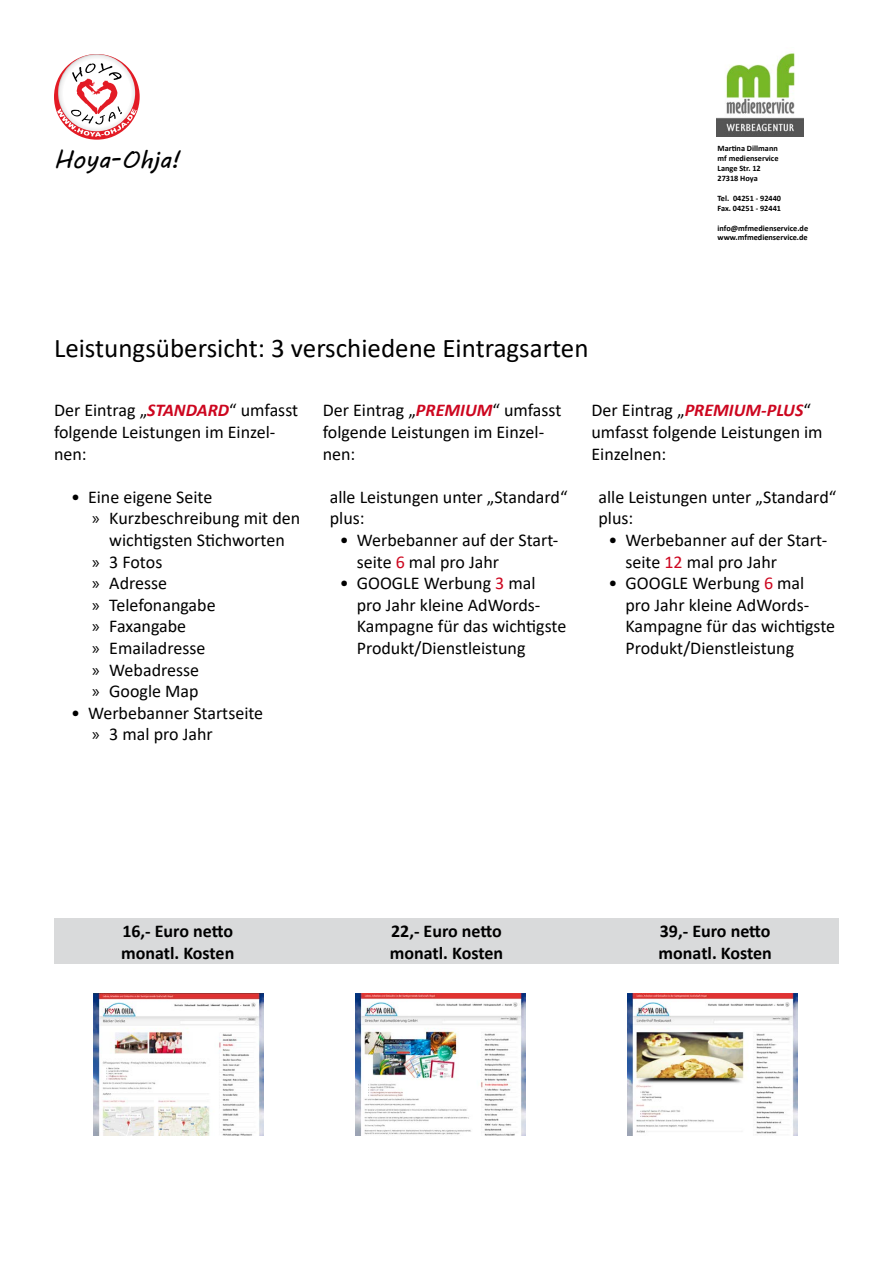
<style>
.page{position:relative;width:893px;height:1263px;background:#fff}
.page>*{position:absolute;margin:0;border:0;box-sizing:border-box;transform-origin:0 0}
.t1{font:27px "Calibri";color:#000}
.t2{font:24.75px "MV Boli";color:#000}
.t3{font:18px/21.6px "Calibri";color:#000}
.t4{font:700 18px/21.6px "Calibri";color:#000}
.t5{font:700 8.25px/9.9px "Calibri";color:#000}
.s1{font-weight:700;font-style:italic;color:#cd061f}
.s2{font-family:"Myriad Pro"}
.s3{color:#cd061f}
</style>
<div class="page">
<svg style="left:54px;top:54px;width:86px;height:86px"></svg>
<svg style="left:58px;top:54px;width:77px;height:77px"></svg>
<svg style="left:57px;top:63px;width:80px;height:74px"></svg>
<img style="left:717px;top:53px;width:87px;height:83px">
<div style="left:54px;top:918px;width:785px;height:46px;background:#d9dadb"></div>
<img style="left:94px;top:994px;width:169px;height:142px">
<img style="left:355px;top:994px;width:170px;height:142px">
<img style="left:627px;top:994px;width:170px;height:142px">
<h2 class="t2" style="left:54px;top:143px;width:128px">Hoya-Ohja!</h2>
<h1 class="t1" style="left:54px;top:329px;width:536px">Leistungsübersicht: 3 verschiedene Eintragsarten</h1>
<p class="t5" style="left:717px;top:144px;width:63px">Martina Dillmann mf medienservice<br>Lange Str. 12<br>27318 Hoya</p>
<p class="t5" style="left:717px;top:193px;width:65px">Tel. 04251 - 92440<br>Fax. 04251 - 92441</p>
<p class="t5" style="left:717px;top:223px;width:92px">info@mfmedienservice.de www.mfmedienservice.de</p>
<p class="t3" style="left:54px;top:399px;width:246px">Der Eintrag „<span class="s1">STANDARD</span>“ umfasst folgende Leistungen im Einzel&shy;nen:</p>
<p class="t3" style="left:71px;top:486px;width:143px">• Eine eigene Seite</p>
<p class="t3" style="left:92px;top:507px;width:209px"><span class="s2">»</span> Kurzbeschreibung mit den</p>
<p class="t3" style="left:109px;top:529px;width:177px">wichtigsten Stichworten</p>
<p class="t3" style="left:92px;top:550px;width:72px"><span class="s2">»</span> 3 Fotos</p>
<p class="t3" style="left:92px;top:572px;width:76px"><span class="s2">»</span> Adresse</p>
<p class="t3" style="left:92px;top:594px;width:125px"><span class="s2">»</span> Telefonangabe</p>
<p class="t3" style="left:92px;top:615px;width:95px"><span class="s2">»</span> Faxangabe</p>
<p class="t3" style="left:92px;top:637px;width:115px"><span class="s2">»</span> Emailadresse</p>
<p class="t3" style="left:92px;top:658px;width:108px"><span class="s2">»</span> Webadresse</p>
<p class="t3" style="left:92px;top:680px;width:108px"><span class="s2">»</span> Google Map</p>
<p class="t3" style="left:92px;top:702px;width:172px;text-indent:-21px">• Werbebanner Startseite <span class="s2">»</span> 3 mal pro Jahr</p>
<p class="t3" style="left:323px;top:399px;width:240px">Der Eintrag „<span class="s1">PREMIUM</span>“ umfasst folgende Leistungen im Einzel&shy;nen:</p>
<p class="t3" style="left:330px;top:486px;width:239px">alle Leistungen unter „Standard“ plus:</p>
<p class="t3" style="left:357px;top:529px;width:203px;text-indent:-17px">• Werbebanner auf der Start&shy;seite <span class="s3">6</span> mal pro Jahr</p>
<p class="t3" style="left:357px;top:572px;width:211px;text-indent:-17px">• GOOGLE Werbung <span class="s3">3</span> mal<br>pro Jahr kleine AdWords-<br>Kampagne für das wichtigste<br>Produkt/Dienstleistung</p>
<p class="t3" style="left:591px;top:399px;width:233px">Der Eintrag „<span class="s1">PREMIUM-PLUS</span>“ umfasst folgende Leistungen im<br>Einzelnen:</p>
<p class="t3" style="left:598px;top:486px;width:239px">alle Leistungen unter „Standard“ plus:</p>
<p class="t3" style="left:625px;top:529px;width:203px;text-indent:-17px">• Werbebanner auf der Start&shy;seite <span class="s3">12</span> mal pro Jahr</p>
<p class="t3" style="left:625px;top:572px;width:211px;text-indent:-17px">• GOOGLE Werbung <span class="s3">6</span> mal<br>pro Jahr kleine AdWords-<br>Kampagne für das wichtigste<br>Produkt/Dienstleistung</p>
<p class="t4" style="left:121px;top:920px;width:115px">16,- Euro netto monatl. Kosten</p>
<p class="t4" style="left:390px;top:920px;width:115px">22,- Euro netto monatl. Kosten</p>
<p class="t4" style="left:659px;top:920px;width:115px">39,- Euro netto monatl. Kosten</p>
</div>
